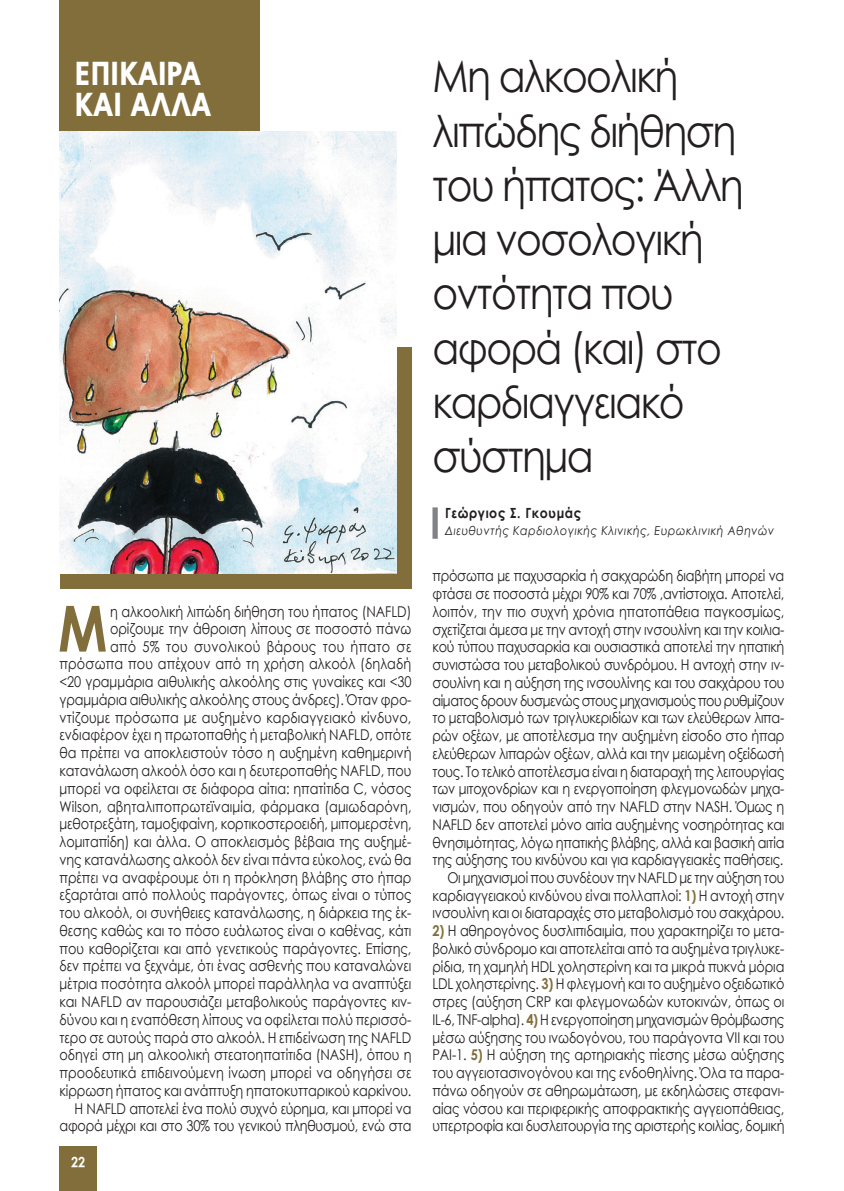
<style>
.page{position:relative;width:844px;height:1191px;background:#fff}
.page>*{position:absolute;margin:0;border:0;box-sizing:border-box;transform-origin:0 0}
._1h_paragrafos{font:700 63.52px "Century Gothic";color:#816e3b;scale:.86 1}
.TITLOS{font:43.75px/54.2px "Century Gothic";letter-spacing:-.04em;color:#231f20;scale:.9 1}
.t1{font:900 33.25px/31.5px "PF Catalog";color:#fff;scale:.8 1}
.KEIMENO{font:14.88px/17.7px "Century Gothic";letter-spacing:-.02em;color:#231f20;text-align:justify;scale:.86 1}
._1h_paragrafos-2{font:14.88px/17.7px "Century Gothic";letter-spacing:-.005em;color:#231f20;text-align:right;scale:.86 1}
.SIGRAFEAS{font:700 14px "Century Gothic";letter-spacing:.05em;color:#231f20;scale:.9 1}
.t2{font:14px "SK Century Gothic Pol Uni W Bold";color:#fff;scale:.9 1}
.SIGRAF__SXOLIA{font:italic 12.25px "Century Gothic";letter-spacing:.05em;color:#231f20;scale:.9 1}
.s1{font-weight:700;color:#816e3b}
</style>
<div class="page">
<div style="left:60px;top:1146px;width:37px;height:45px;background:#816e3b"></div>
<div style="left:60px;top:0;width:199px;height:131px;background:#816e3b"></div>
<div style="left:432px;top:507px;width:5px;height:32px;background:#808285"></div>
<div style="left:60px;top:347px;width:351px;height:241px;background:#816e3b"></div>
<img style="left:60px;top:131px;width:336px;height:442px">
<p class="t1" style="left:74px;top:57px;width:173px">ΕΠΙΚΑΙΡΑ<br>ΚΑΙ ΑΛΛΑ</p>
<p class="TITLOS" style="left:432px;top:49px;width:347px">Μη αλκοολική λιπώδης διήθηση του ήπατος: Άλλη μια νοσολογική οντότητα που αφορά (και) στο καρδιαγγειακό σύστημα</p>
<p class="SIGRAFEAS" style="left:445px;top:502px;width:153px">Γεώργιος Σ. Γκουμάς</p>
<p class="SIGRAF__SXOLIA" style="left:445px;top:522px;width:367px">Διευθυντής Καρδιολογικής Κλινικής, Ευρωκλινική Αθηνών</p>
<p class="_1h_paragrafos-2" style="left:60px;top:602px;width:411px">η αλκοολική λιπώδη διήθηση του ήπατος (NAFLD) ορίζουμε την άθροιση λίπους σε ποσοστό πάνω<br>από 5% του συνολικού βάρους του ήπατο σε πρόσωπα που απέχουν από τη χρήση αλκοόλ (δηλαδή &lt;20 γραμμάρια αιθυλικής αλκοόλης στις γυναίκες και &lt;30 γραμμάρια αιθυλικής αλκοόλης στους άνδρες). Όταν φρο&shy;ντίζουμε πρόσωπα με αυξημένο καρδιαγγειακό κίνδυνο, ενδιαφέρον έχει η πρωτοπαθής ή μεταβολική NAFLD, οπότε θα πρέπει να αποκλειστούν τόσο η αυξημένη καθημερινή κατανάλωση αλκοόλ όσο και η δευτεροπαθής NAFLD, που μπορεί να οφείλεται σε διάφορα αίτια: ηπατίτιδα C, νόσος Wilson, αβηταλιποπρωτεϊναιμία, φάρμακα (αμιωδαρόνη, μεθοτρεξάτη, ταμοξιφαίνη, κορτικοστεροειδή, μιπομερσένη, λομιταπίδη) και άλλα. Ο αποκλεισμός βέβαια της αυξημέ&shy;νης κατανάλωσης αλκοόλ δεν είναι πάντα εύκολος, ενώ θα πρέπει να αναφέρουμε ότι η πρόκληση βλάβης στο ήπαρ εξαρτάται από πολλούς παράγοντες, όπως είναι o τύπος του αλκοόλ, οι συνήθειες κατανάλωσης, η διάρκεια της έκ&shy;θεσης καθώς και το πόσο ευάλωτος είναι ο καθένας, κάτι που καθορίζεται και από γενετικούς παράγοντες. Επίσης, δεν πρέπει να ξεχνάμε, ότι ένας ασθενής που καταναλώνει μέτρια ποσότητα αλκοόλ μπορεί παράλληλα να αναπτύξει και NAFLD αν παρουσιάζει μεταβολικούς παράγοντες κιν&shy;δύνου και η εναπόθεση λίπους να οφείλεται πολύ περισσό&shy;τερο σε αυτούς παρά στο αλκοόλ. Η επιδείνωση της NAFLD οδηγεί στη μη αλκοολική στεατοηπατίτιδα (NASH), όπου η προοδευτικά επιδεινούμενη ίνωση μπορεί να οδηγήσει σε κίρρωση ήπατος και ανάπτυξη ηπατοκυτταρικού καρκίνου.</p>
<p class="KEIMENO" style="left:60px;top:1099px;width:410px;text-align:right">Η NAFLD αποτελεί ένα πολύ συχνό εύρημα, και μπορεί να αφορά μέχρι και στο 30% του γενικού πληθυσμού, ενώ στα</p>
<p class="_1h_paragrafos" style="left:58px;top:580px;width:59px">Μ</p>
<p class="t2" style="left:71px;top:1151px;width:17px">22</p>
<p class="KEIMENO" style="left:432px;top:567px;width:410px">πρόσωπα με παχυσαρκία ή σακχαρώδη διαβήτη μπορεί να φτάσει σε ποσοστά μέχρι 90% και 70% ,αντίστοιχα. Αποτελεί, λοιπόν, την πιο συχνή χρόνια ηπατοπάθεια παγκοσμίως, σχετίζεται άμεσα με την αντοχή στην ινσουλίνη και την κοιλια&shy;κού τύπου παχυσαρκία και ουσιαστικά αποτελεί την ηπατική συνιστώσα του μεταβολικού συνδρόμου. Η αντοχή στην ιν&shy;σουλίνη και η αύξηση της ινσουλίνης και του σακχάρου του αίματος δρουν δυσμενώς στους μηχανισμούς που ρυθμίζουν το μεταβολισμό των τριγλυκεριδίων και των ελεύθερων λιπα&shy;ρών οξέων, με αποτέλεσμα την αυξημένη είσοδο στο ήπαρ ελεύθερων λιπαρών οξέων, αλλά και την μειωμένη οξείδωσή τους. Το τελικό αποτέλεσμα είναι η διαταραχή της λειτουργίας των μιτοχονδρίων και η ενεργοποίηση φλεγμονωδών μηχα&shy;νισμών, που οδηγούν από την NAFLD στην NASH. Όμως η NAFLD δεν αποτελεί μόνο αιτία αυξημένης νοσηρότητας και θνησιμότητας, λόγω ηπατικής βλάβης, αλλά και βασική αιτία της αύξησης του κινδύνου και για καρδιαγγειακές παθήσεις.</p>
<p class="KEIMENO" style="left:432px;top:868px;width:411px;text-indent:15px">Οι μηχανισμοί που συνδέουν την NAFLD με την αύξηση του καρδιαγγειακού κινδύνου είναι πολλαπλοί: <span class="s1">1)</span> Η αντοχή στην ινσουλίνη και οι διαταραχές στο μεταβολισμό του σακχάρου.</p>
<p class="KEIMENO" style="left:432px;top:921px;width:410px"><span class="s1">2)</span> Η αθηρογόνος δυσλιπιδαιμία, που χαρακτηρίζει το μετα&shy;βολικό σύνδρομο και αποτελείται από τα αυξημένα τριγλυκε&shy;ρίδια, τη χαμηλή HDL χοληστερίνη και τα μικρά πυκνά μόρια LDL χοληστερίνης. <span class="s1">3)</span> Η φλεγμονή και το αυξημένο οξειδωτικό στρες (αύξηση CRP και φλεγμονωδών κυτοκινών, όπως οι IL-6, TNF-alpha). <span class="s1">4)</span> Η ενεργοποίηση μηχανισμών θρόμβωσης μέσω αύξησης του ινωδογόνου, του παράγοντα VII και του PAI-1. <span class="s1">5)</span> Η αύξηση της αρτηριακής πίεσης μέσω αύξησης του αγγειοτασινογόνου και της ενδοθηλίνης. Όλα τα παρα&shy;πάνω οδηγούν σε αθηρωμάτωση, με εκδηλώσεις στεφανι&shy;αίας νόσου και περιφερικής αποφρακτικής αγγειοπάθειας, υπερτροφία και δυσλειτουργία της αριστερής κοιλίας, δομική</p>
</div>
